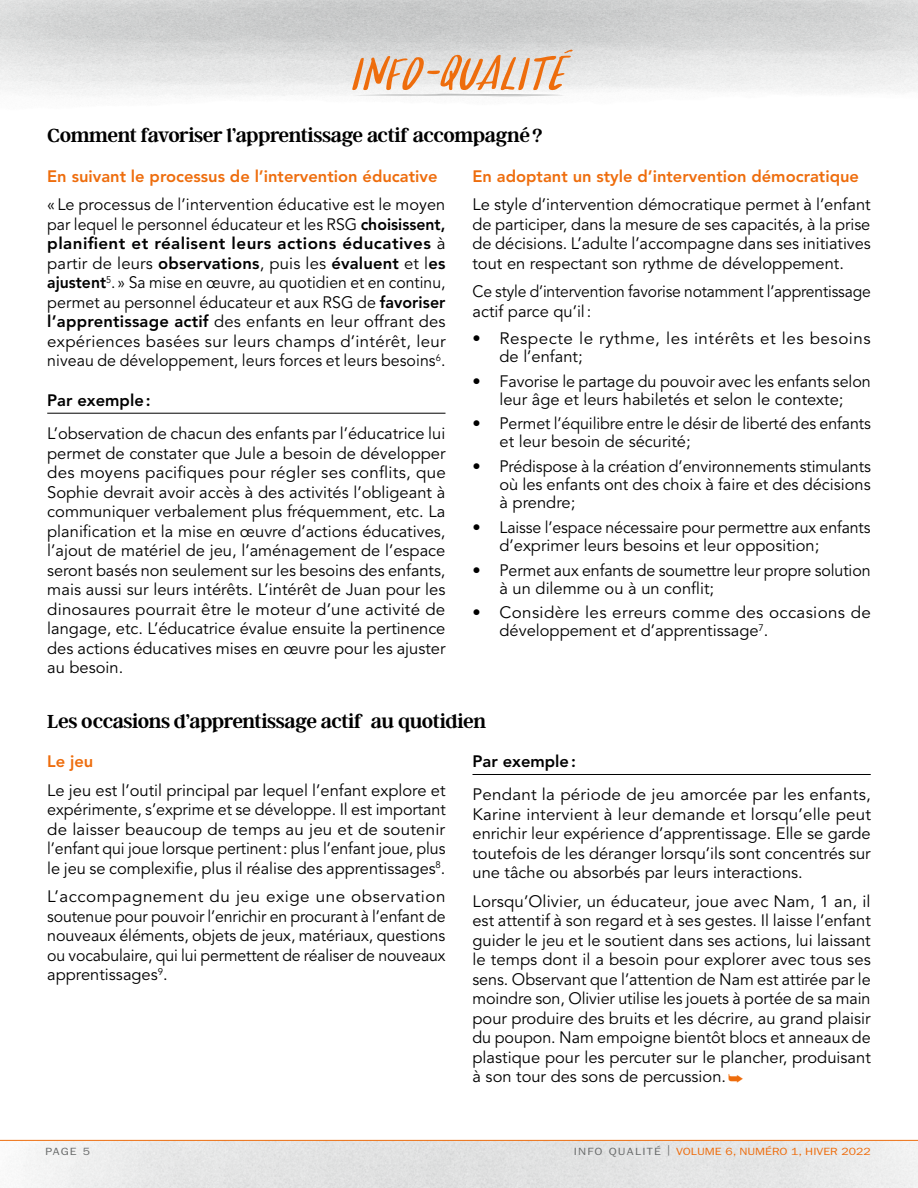
<style>
.page{position:relative;width:918px;height:1188px;background:#fff}
.page>*{position:absolute;margin:0;border:0;box-sizing:border-box;transform-origin:0 0}
.t1{font:57.15px "Aerostat";letter-spacing:.02em;color:#ee6d0d}
.t2{font:600 21px "Argent CF";letter-spacing:-.02em;color:#000}
.t3{font:16.5px/19.5px "Avenir LT Std";color:#000;text-align:justify}
.t4{font:800 16.5px "Avenir LT Std";color:#ee6d0d}
.t5{font:16.5px/18px "Avenir LT Std";letter-spacing:.02em;color:#000}
.t6{font:16.5px/19.5px "Avenir LT Std";color:#000;scale:.95 1}
.t7{font:16.5px/18px "Avenir LT Std";letter-spacing:.03em;color:#000}
.t8{font:800 16.5px "Avenir LT Std";color:#000}
.t9{font:10.5px "ITC Franklin Gothic Std";color:#ee6d0d;scale:1.16 1}
.t10{font:10.5px "ITC Franklin Gothic Std";color:#6a6c6c;scale:1.16 1}
.s1{font-weight:800}
.s2{color:#6a6c6c}
</style>
<div class="page">
<hr style="left:0;top:1140px;width:918px;height:1px;background:#ee6d0d">
<img style="left:0;top:0;width:918px;height:83px">
<svg style="left:351px;top:94px;width:216px;height:2px"></svg>
<svg style="left:564px;top:50px;width:9px;height:3px"></svg>
<hr style="left:472px;top:774px;width:399px;height:1px;background:#000">
<hr style="left:47px;top:413px;width:399px;height:1px;background:#000">
<h1 class="t1" style="left:352px;top:47px;width:215px">INFO-QUALITE</h1>
<h2 class="t2" style="left:47px;top:123px;width:497px">Comment favoriser l’apprentissage actif accompagné?</h2>
<p class="t4" style="left:47px;top:166px;width:392px">En suivant le processus de l’intervention éducative</p>
<p class="t3" style="left:47px;top:195px;width:400px">« Le processus de l’intervention éducative est le moyen par lequel le personnel éducateur et les RSG <span class="s1">choisissent, planifient et réalisent leurs actions éducatives</span> à partir de leurs <span class="s1">observations</span>, puis les <span class="s1">évaluent</span> et l<span class="s1">es ajustent</span><sup>5</sup>. » Sa mise en œuvre, au quotidien et en continu, permet au personnel éducateur et aux RSG de <span class="s1">favoriser l’apprentissage actif</span> des enfants en leur offrant des expériences basées sur leurs champs d’intérêt, leur niveau de développement, leurs forces et leurs besoins<sup>6</sup>.</p>
<h4 class="t8" style="left:47px;top:391px;width:105px">Par exemple:</h4>
<p class="t3" style="left:47px;top:424px;width:400px">L’observation de chacun des enfants par l’éducatrice lui permet de constater que Jule a besoin de développer des moyens pacifiques pour régler ses conflits, que Sophie devrait avoir accès à des activités l’obligeant à communiquer verbalement plus fréquemment, etc. La planification et la mise en œuvre d’actions éducatives, l’ajout de matériel de jeu, l’aménagement de l’espace seront basés non seulement sur les besoins des enfants, mais aussi sur leurs intérêts. L’intérêt de Juan pour les dinosaures pourrait être le moteur d’une activité de langage, etc. L’éducatrice évalue ensuite la pertinence des actions éducatives mises en œuvre pour les ajuster au besoin.</p>
<p class="t4" style="left:472px;top:166px;width:388px">En adoptant un style d’intervention démocratique</p>
<p class="t3" style="left:472px;top:195px;width:400px">Le style d’intervention démocratique permet à l’enfant de participer, dans la mesure de ses capacités, à la prise de décisions. L’adulte l’accompagne dans ses initiatives tout en respectant son rythme de développement.</p>
<p class="t6" style="left:472px;top:282px;width:421px">Ce style d’intervention favorise notamment l’apprentissage actif parce qu’il:</p>
<p class="t7" style="left:500px;top:330px;width:373px;text-indent:-27px">• Respecte le rythme, les intérêts et les besoins de l’enfant;</p>
<p class="t3" style="left:472px;top:372px;width:400px;line-height:18px;text-align:center">• Favorise le partage du pouvoir avec les enfants selon leur âge et leurs habiletés et selon le contexte;</p>
<p class="t3" style="left:500px;top:415px;width:373px;line-height:18px;text-indent:-27px">• Permet l’équilibre entre le désir de liberté des enfants et leur besoin de sécurité;</p>
<p class="t3" style="left:500px;top:458px;width:373px;line-height:18px;text-indent:-27px">• Prédispose à la création d’environnements stimulants où les enfants ont des choix à faire et des décisions à prendre;</p>
<p class="t3" style="left:500px;top:519px;width:373px;line-height:18px;text-indent:-27px">• Laisse l’espace nécessaire pour permettre aux enfants d’exprimer leurs besoins et leur opposition;</p>
<p class="t3" style="left:500px;top:561px;width:373px;line-height:18px;text-indent:-27px">• Permet aux enfants de soumettre leur propre solution à un dilemme ou à un conflit;</p>
<p class="t5" style="left:500px;top:604px;width:373px;text-indent:-27px">• Considère les erreurs comme des occasions de développement et d’apprentissage<sup>7</sup>.</p>
<h2 class="t2" style="left:47px;top:709px;width:441px">Les occasions d’apprentissage actif au quotidien</h2>
<p class="t4" style="left:47px;top:752px;width:48px">Le jeu</p>
<p class="t3" style="left:47px;top:781px;width:400px">Le jeu est l’outil principal par lequel l’enfant explore et expérimente, s’exprime et se développe. Il est important de laisser beaucoup de temps au jeu et de soutenir l’enfant qui joue lorsque pertinent: plus l’enfant joue, plus le jeu se complexifie, plus il réalise des apprentissages<sup>8</sup>.</p>
<p class="t3" style="left:47px;top:887px;width:400px">L’accompagnement du jeu exige une observation soutenue pour pouvoir l’enrichir en procurant à l’enfant de nouveaux éléments, objets de jeux, matériaux, questions ou vocabulaire, qui lui permettent de réaliser de nouveaux apprentissages<sup>9</sup>.</p>
<h4 class="t8" style="left:472px;top:752px;width:105px">Par exemple:</h4>
<p class="t3" style="left:472px;top:785px;width:400px">Pendant la période de jeu amorcée par les enfants, Karine intervient à leur demande et lorsqu’elle peut enrichir leur expérience d’apprentissage. Elle se garde toutefois de les déranger lorsqu’ils sont concentrés sur une tâche ou absorbés par leurs interactions.</p>
<p class="t3" style="left:472px;top:892px;width:400px">Lorsqu’Olivier, un éducateur, joue avec Nam, 1 an, il est attentif à son regard et à ses gestes. Il laisse l’enfant guider le jeu et le soutient dans ses actions, lui laissant le temps dont il a besoin pour explorer avec tous ses sens. Observant que l’attention de Nam est attirée par le moindre son, Olivier utilise les jouets à portée de sa main pour produire des bruits et les décrire, au grand plaisir du poupon. Nam empoigne bientôt blocs et anneaux de plastique pour les percuter sur le plancher, produisant à son tour des sons de percussion.</p>
<p class="t10" style="left:45px;top:1145px;width:40px">PAGE 5</p>
<p class="t9" style="left:574px;top:1145px;width:258px"><span class="s2">INFO QUALITÉ |</span> VOLUME 6, NUMÉRO 1, HIVER 2022</p>
</div>
